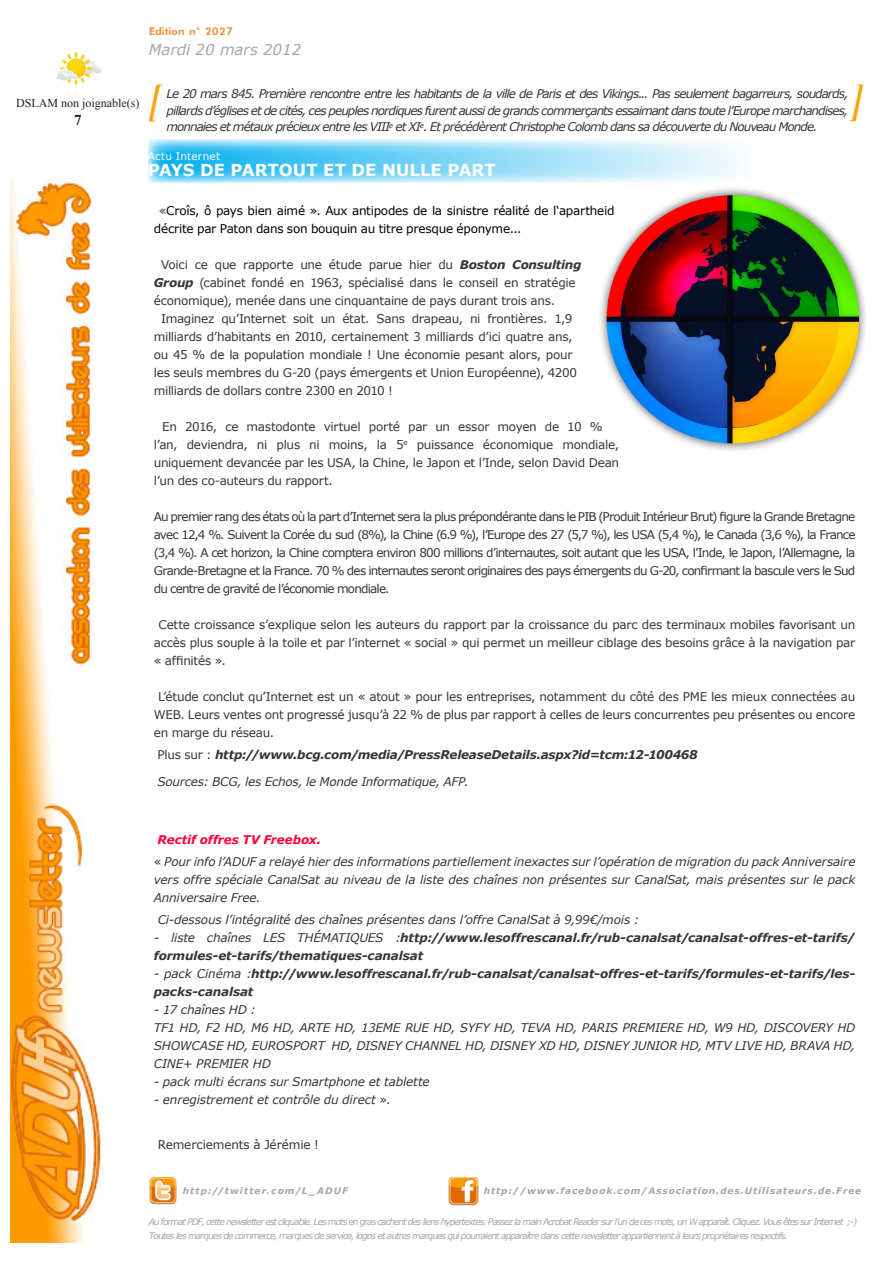
<style>
.page{position:relative;width:893px;height:1263px;background:#fff}
.page>*{position:absolute;margin:0;border:0;box-sizing:border-box;transform-origin:0 0}
.t1{font:italic 700 42px "Times New Roman";color:#fda20c;scale:.73 1}
.t2{font:700 16.5px "Verdana";color:#fff}
.t3{font:italic 15px "Verdana";color:#a8a3ac}
.t4{font:700 15px "Times New Roman";color:#231f20}
.t5{font:12px/18px "Verdana";letter-spacing:-.025em;color:#393436}
.t6{font:italic 12px/18px "Verdana";letter-spacing:-.015em;color:#393436;text-align:justify}
.t7{font:italic 700 12px/18px "Verdana";letter-spacing:-.015em;color:#393436}
.t8{font:12px/18px "Verdana";letter-spacing:-.025em;color:#000}
.t9{font:italic 700 12px "Verdana";letter-spacing:-.005em;color:#ff0038}
.t10{font:12px "Times New Roman";color:#231f20}
.t11{font:700 12px "Futura Book";color:#f88b33}
.t12{font:10.5px "Verdana";letter-spacing:.02em;color:#fff}
.t13{font:italic 9px "Verdana";letter-spacing:-.1em;color:#a8a3ac}
.t14{font:italic 700 9px "Verdana";letter-spacing:.1em;color:#a8a3ac}
.t15{font:italic 700 9px "Verdana";letter-spacing:.125em;color:#a8a3ac}
.s1{color:#393436}
.s2{font-weight:700;font-style:italic}
.s3{font-weight:400;font-style:normal}
.s4{font-style:normal}
.s5{font-weight:400}
</style>
<div class="page">
<img style="left:11px;top:178px;width:90px;height:1065px">
<svg style="left:148px;top:139px;width:592px;height:44px;background:#c5ecfa"></svg>
<svg style="left:147px;top:148px;width:351px;height:31px;background:#59c9f4"></svg>
<img style="left:149px;top:1177px;width:28px;height:28px">
<img style="left:449px;top:1177px;width:29px;height:29px">
<img style="left:57px;top:52px;width:45px;height:33px">
<div style="left:597px;top:185px;width:271px;height:268px;background:#231f20;opacity:.75"></div>
<img style="left:607px;top:195px;width:252px;height:248px">
<p class="t10" style="left:16px;top:95px;width:125px">DSLAM non joignable(s)</p>
<p class="t4" style="left:74px;top:110px;width:9px">7</p>
<p class="t11" style="left:149px;top:25px;width:86px">Edition n° 2027</p>
<p class="t3" style="left:149px;top:39px;width:154px">Mardi 20 mars 2012</p>
<p class="t6" style="left:167px;top:86px;width:683px;line-height:16.5px">Le 20 mars 845. Première rencontre entre les habitants de la ville de Paris et des Vikings... Pas seulement bagarreurs, soudards, pillards d’églises et de cités, ces peuples nordiques furent aussi de grands commerçants essaimant dans toute l’Europe marchandises, monnaies et métaux précieux entre les VIII<sup>e</sup> et XI<sup>e</sup>. Et précédèrent Christophe Colomb dans sa découverte du Nouveau Monde.</p>
<p class="t1" style="left:150px;top:70px;width:15px">[</p>
<p class="t1" style="left:862px;top:136px;width:15px;rotate:-180deg">[</p>
<p class="t12" style="left:148px;top:149px;width:74px">Actu Internet</p>
<h2 class="t2" style="left:148px;top:158px;width:349px">PAYS DE PARTOUT ET DE NULLE PART</h2>
<p class="t8" style="left:154px;top:201px;width:462px;text-indent:5px"><span class="s1">«</span>Croîs, ô pays bien aimé ». Aux antipodes de la sinistre réalité de l‘apartheid décrite par Paton dans son bouquin au titre presque éponyme...</p>
<p class="t5" style="left:154px;top:255px;width:429px;text-indent:7px">Voici ce que rapporte une étude parue hier du <span class="s2">Boston Consulting<br>Group</span> (cabinet fondé en 1963, spécialisé dans le conseil en stratégie économique), menée dans une cinquantaine de pays durant trois ans.</p>
<p class="t5" style="left:154px;top:309px;width:425px;text-indent:7px">Imaginez qu’Internet soit un état. Sans drapeau, ni frontières. 1,9 milliards d’habitants en 2010, certainement 3 milliards d’ici quatre ans, ou 45 % de la population mondiale ! Une économie pesant alors, pour les seuls membres du G-20 (pays émergents et Union Européenne), 4200 milliards de dollars contre 2300 en 2010 !</p>
<p class="t5" style="left:154px;top:417px;width:467px;text-indent:8px">En 2016, ce mastodonte virtuel porté par un essor moyen de 10 % l’an, deviendra, ni plus ni moins, la 5<sup>e</sup> puissance économique mondiale, uniquement devancée par les USA, la Chine, le Japon et l’Inde, selon David Dean</p>
<p class="t5" style="left:154px;top:471px;width:181px">l’un des co-auteurs du rapport.</p>
<p class="t5" style="left:154px;top:507px;width:703px;text-align:justify">Au premier rang des états où la part d’Internet sera la plus prépondérante dans le PIB (Produit Intérieur Brut) figure la Grande Bretagne avec 12,4 %. Suivent la Corée du sud (8%), la Chine (6.9 %), l’Europe des 27 (5,7 %), les USA (5,4 %), le Canada (3,6 %), la France (3,4 %). A cet horizon, la Chine comptera environ 800 millions d’internautes, soit autant que les USA, l’Inde, le Japon, l’Allemagne, la Grande-Bretagne et la France. 70 % des internautes seront originaires des pays émergents du G-20, confirmant la bascule vers le Sud du centre de gravité de l’économie mondiale.</p>
<p class="t5" style="left:154px;top:615px;width:703px;text-align:justify;text-indent:5px">Cette croissance s’explique selon les auteurs du rapport par la croissance du parc des terminaux mobiles favorisant un accès plus souple à la toile et par l’internet « social » qui permet un meilleur ciblage des besoins grâce à la navigation par « affinités ».</p>
<p class="t5" style="left:154px;top:687px;width:703px;text-align:justify;text-indent:4px">L’étude conclut qu’Internet est un « atout » pour les entreprises, notamment du côté des PME les mieux connectées au WEB. Leurs ventes ont progressé jusqu’à 22 % de plus par rapport à celles de leurs concurrentes peu présentes ou encore en marge du réseau.</p>
<p class="t7" style="left:158px;top:745px;width:542px"><span class="s3">Plus sur :</span> http://www.bcg.com/media/PressReleaseDetails.aspx?id=tcm:12-100468</p>
<p class="t6" style="left:158px;top:772px;width:313px">Sources: BCG, les Echos, le Monde Informatique, AFP.</p>
<p class="t9" style="left:158px;top:831px;width:165px">Rectif offres TV Freebox.</p>
<p class="t6" style="left:154px;top:852px;width:703px"><span class="s4">«</span> Pour info l’ADUF a relayé hier des informations partiellement inexactes sur l’opération de migration du pack Anniversaire vers offre spéciale CanalSat au niveau de la liste des chaînes non présentes sur CanalSat, mais présentes sur le pack Anniversaire Free.</p>
<p class="t6" style="left:158px;top:911px;width:483px">Ci-dessous l’intégralité des chaînes présentes dans l’offre CanalSat à 9,99€/mois :</p>
<p class="t7" style="left:154px;top:929px;width:703px"><span class="s5">- liste chaînes LES THÉMATIQUES :</span>http://www.lesoffrescanal.fr/rub-canalsat/canalsat-offres-et-tarifs/ formules-et-tarifs/thematiques-canalsat</p>
<p class="t7" style="left:154px;top:965px;width:703px"><span class="s5">- pack Cinéma :</span>http://www.lesoffrescanal.fr/rub-canalsat/canalsat-offres-et-tarifs/formules-et-tarifs/les&shy;packs-canalsat</p>
<p class="t6" style="left:154px;top:1001px;width:104px">- 17 chaînes HD :</p>
<p class="t6" style="left:154px;top:1019px;width:703px">TF1 HD, F2 HD, M6 HD, ARTE HD, 13EME RUE HD, SYFY HD, TEVA HD, PARIS PREMIERE HD, W9 HD, DISCOVERY HD SHOWCASE HD, EUROSPORT HD, DISNEY CHANNEL HD, DISNEY XD HD, DISNEY JUNIOR HD, MTV LIVE HD, BRAVA HD, CINE+ PREMIER HD</p>
<p class="t6" style="left:154px;top:1073px;width:277px">- pack multi écrans sur Smartphone et tablette</p>
<p class="t6" style="left:154px;top:1091px;width:238px">- enregistrement et contrôle du direct <span class="s4">».</span></p>
<p class="t5" style="left:158px;top:1135px;width:163px">Remerciements à Jérémie !</p>
<p class="t15" style="left:183px;top:1184px;width:167px">http://twitter.com/L_ADUF</p>
<p class="t14" style="left:484px;top:1184px;width:379px">http://www.facebook.com/Association.des.Utilisateurs.de.Free</p>
<p class="t13" style="left:149px;top:1216px;width:710px">Au format PDF, cette newsletter est cliquable. Les mots en gras cachent des liens hypertextes. Passez la main Acrobat Reader sur l’un de ces mots, un W apparaît. Cliquez. Vous êtes sur Internet ;-)</p>
<p class="t13" style="left:149px;top:1229px;width:641px">Toutes les marques de commerce, marques de service, logos et autres marques qui pourraient apparaître dans cette newsletter appartiennent à leurs propriétaires respectifs.</p>
</div>
